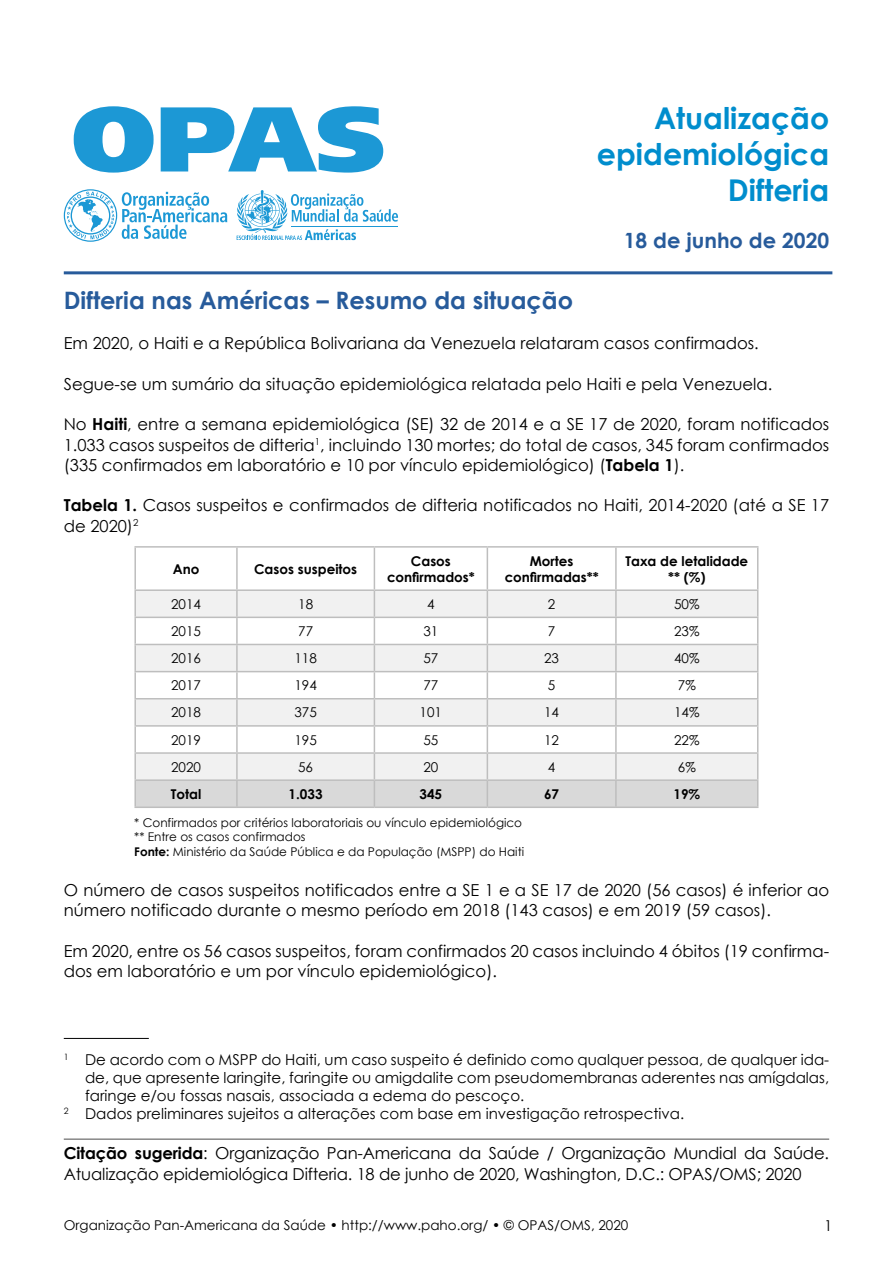
<style>
.page{position:relative;width:893px;height:1263px;background:#fff}
.page>*{position:absolute;margin:0;border:0;box-sizing:border-box;transform-origin:0 0}
.t1{font:700 30px/36px "Century Gothic";color:#008dcd;text-align:right}
.t2{font:700 24px "Century Gothic";color:#275b9b}
.t3{font:700 21px "Century Gothic";color:#275b9b}
.t4{font:16.5px/20.2px "Century Gothic";color:#000}
.t5{font:15px "Century Gothic";color:#000}
.t6{font:13.5px "Century Gothic";color:#000}
.t7{font:700 13.5px/16.2px "Century Gothic";color:#000;text-align:center}
.t8{font:12px/14.4px "Century Gothic";color:#000}
.s1{font-weight:700}
</style>
<div class="page">
<hr style="left:134px;top:546px;width:103px;height:2px;background:#bebebe">
<hr style="left:134px;top:548px;width:2px;height:41px;background:#bebebe">
<hr style="left:237px;top:546px;width:137px;height:2px;background:#bebebe">
<hr style="left:236px;top:548px;width:2px;height:41px;background:#bebebe">
<hr style="left:374px;top:546px;width:113px;height:2px;background:#bebebe">
<hr style="left:374px;top:548px;width:1px;height:41px;background:#bebebe">
<hr style="left:487px;top:546px;width:129px;height:2px;background:#bebebe">
<hr style="left:487px;top:548px;width:1px;height:41px;background:#bebebe">
<hr style="left:616px;top:546px;width:142px;height:2px;background:#bebebe">
<hr style="left:615px;top:548px;width:2px;height:41px;background:#bebebe">
<hr style="left:757px;top:548px;width:1px;height:41px;background:#bebebe">
<hr style="left:134px;top:589px;width:103px;height:2px;background:#bebebe">
<hr style="left:134px;top:591px;width:2px;height:26px;background:#bebebe">
<hr style="left:237px;top:589px;width:137px;height:2px;background:#bebebe">
<hr style="left:374px;top:589px;width:113px;height:2px;background:#bebebe">
<hr style="left:487px;top:589px;width:129px;height:2px;background:#bebebe">
<hr style="left:616px;top:589px;width:142px;height:2px;background:#bebebe">
<hr style="left:134px;top:617px;width:103px;height:1px;background:#bebebe">
<hr style="left:134px;top:618px;width:2px;height:26px;background:#bebebe">
<hr style="left:134px;top:644px;width:103px;height:1px;background:#bebebe">
<hr style="left:134px;top:645px;width:2px;height:26px;background:#bebebe">
<hr style="left:134px;top:671px;width:103px;height:1px;background:#bebebe">
<hr style="left:134px;top:672px;width:2px;height:26px;background:#bebebe">
<hr style="left:134px;top:698px;width:103px;height:1px;background:#bebebe">
<hr style="left:134px;top:699px;width:2px;height:26px;background:#bebebe">
<hr style="left:134px;top:725px;width:103px;height:2px;background:#bebebe">
<hr style="left:134px;top:727px;width:2px;height:25px;background:#bebebe">
<hr style="left:134px;top:752px;width:103px;height:2px;background:#bebebe">
<hr style="left:134px;top:754px;width:2px;height:25px;background:#bebebe">
<hr style="left:134px;top:779px;width:103px;height:2px;background:#bebebe">
<hr style="left:134px;top:781px;width:2px;height:25px;background:#bebebe">
<svg style="left:135px;top:591px;width:623px;height:215px"></svg>
<hr style="left:134px;top:806px;width:103px;height:2px;background:#bebebe">
<hr style="left:237px;top:806px;width:137px;height:2px;background:#bebebe">
<hr style="left:374px;top:806px;width:113px;height:2px;background:#bebebe">
<hr style="left:487px;top:806px;width:129px;height:2px;background:#bebebe">
<hr style="left:616px;top:806px;width:142px;height:2px;background:#bebebe">
<hr style="left:64px;top:1038px;width:85px;height:1px;background:#000">
<svg style="left:74px;top:106px;width:80px;height:67px"></svg>
<svg style="left:161px;top:106px;width:222px;height:67px"></svg>
<svg style="left:236px;top:190px;width:162px;height:50px"></svg>
<svg style="left:64px;top:189px;width:163px;height:53px"></svg>
<hr style="left:64px;top:271px;width:768px;height:3px;background:#275b9b">
<hr style="left:64px;top:1138px;width:765px;height:2px;background:#878787">
<h1 class="t1" style="left:597px;top:99px;width:234px">Atualização epidemiológica<br>Difteria</h1>
<p class="t3" style="left:624px;top:224px;width:207px">18 de junho de 2020</p>
<h2 class="t2" style="left:64px;top:282px;width:511px">Difteria nas Américas – Resumo da situação</h2>
<p class="t4" style="left:64px;top:333px;width:697px">Em 2020, o Haiti e a República Bolivariana da Venezuela relataram casos confirmados.</p>
<p class="t4" style="left:64px;top:373px;width:710px">Segue-se um sumário da situação epidemiológica relatada pelo Haiti e pela Venezuela.</p>
<p class="t4" style="left:64px;top:414px;width:767px;text-align:justify">No <span class="s1">Haiti</span>, entre a semana epidemiológica (SE) 32 de 2014 e a SE 17 de 2020, foram notificados 1.033 casos suspeitos de difteria<sup>1</sup>, incluindo 130 mortes; do total de casos, 345 foram confirmados (335 confirmados em laboratório e 10 por vínculo epidemiológico) (<span class="s1">Tabela 1</span>).</p>
<p class="t4" style="left:64px;top:495px;width:767px"><span class="s1">Tabela 1.</span> Casos suspeitos e confirmados de difteria notificados no Haiti, 2014-2020 (até a SE 17 de 2020)<sup>2</sup></p>
<p class="t7" style="left:173px;top:560px;width:28px">Ano</p>
<p class="t7" style="left:254px;top:560px;width:105px">Casos suspeitos</p>
<p class="t7" style="left:387px;top:552px;width:89px">Casos confirmados*</p>
<p class="t7" style="left:505px;top:552px;width:95px">Mortes confirmadas**</p>
<p class="t7" style="left:625px;top:552px;width:124px">Taxa de letalidade ** (%)</p>
<p class="t6" style="left:171px;top:594px;width:31px">2014</p>
<p class="t6" style="left:298px;top:594px;width:16px">18</p>
<p class="t6" style="left:427px;top:594px;width:9px">4</p>
<p class="t6" style="left:548px;top:594px;width:9px">2</p>
<p class="t6" style="left:674px;top:594px;width:27px">50%</p>
<p class="t6" style="left:171px;top:622px;width:31px">2015</p>
<p class="t6" style="left:298px;top:622px;width:16px">77</p>
<p class="t6" style="left:423px;top:622px;width:16px">31</p>
<p class="t6" style="left:548px;top:622px;width:9px">7</p>
<p class="t6" style="left:674px;top:622px;width:27px">23%</p>
<p class="t6" style="left:171px;top:649px;width:31px">2016</p>
<p class="t6" style="left:294px;top:649px;width:24px">118</p>
<p class="t6" style="left:423px;top:649px;width:16px">57</p>
<p class="t6" style="left:544px;top:649px;width:16px">23</p>
<p class="t6" style="left:674px;top:649px;width:27px">40%</p>
<p class="t6" style="left:171px;top:676px;width:31px">2017</p>
<p class="t6" style="left:294px;top:676px;width:24px">194</p>
<p class="t6" style="left:423px;top:676px;width:16px">77</p>
<p class="t6" style="left:548px;top:676px;width:9px">5</p>
<p class="t6" style="left:678px;top:676px;width:19px">7%</p>
<p class="t6" style="left:171px;top:703px;width:31px">2018</p>
<p class="t6" style="left:294px;top:703px;width:24px">375</p>
<p class="t6" style="left:420px;top:703px;width:24px">101</p>
<p class="t6" style="left:544px;top:703px;width:16px">14</p>
<p class="t6" style="left:674px;top:703px;width:27px">14%</p>
<p class="t6" style="left:171px;top:730px;width:31px">2019</p>
<p class="t6" style="left:294px;top:730px;width:24px">195</p>
<p class="t6" style="left:423px;top:730px;width:16px">55</p>
<p class="t6" style="left:544px;top:730px;width:16px">12</p>
<p class="t6" style="left:674px;top:730px;width:27px">22%</p>
<p class="t6" style="left:171px;top:757px;width:31px">2020</p>
<p class="t6" style="left:298px;top:757px;width:16px">56</p>
<p class="t6" style="left:423px;top:757px;width:16px">20</p>
<p class="t6" style="left:548px;top:757px;width:9px">4</p>
<p class="t6" style="left:678px;top:757px;width:19px">6%</p>
<p class="t7" style="left:171px;top:785px;width:32px">Total</p>
<p class="t7" style="left:289px;top:785px;width:36px">1.033</p>
<p class="t7" style="left:419px;top:785px;width:24px">345</p>
<p class="t7" style="left:544px;top:785px;width:17px">67</p>
<p class="t7" style="left:673px;top:785px;width:28px">19%</p>
<p class="t8" style="left:134px;top:815px;width:391px">* Confirmados por critérios laboratoriais ou vínculo epidemiológico ** Entre os casos confirmados<br><span class="s1">Fonte:</span> Ministério da Saúde Pública e da População (MSPP) do Haiti</p>
<p class="t4" style="left:64px;top:880px;width:767px">O número de casos suspeitos notificados entre a SE 1 e a SE 17 de 2020 (56 casos) é inferior ao número notificado durante o mesmo período em 2018 (143 casos) e em 2019 (59 casos).</p>
<p class="t4" style="left:64px;top:940px;width:767px">Em 2020, entre os 56 casos suspeitos, foram confirmados 20 casos incluindo 4 óbitos (19 confirma&shy;dos em laboratório e um por vínculo epidemiológico).</p>
<p class="t5" style="left:64px;top:1049px;width:767px"><sup>1</sup> De acordo com o MSPP do Haiti, um caso suspeito é definido como qualquer pessoa, de qualquer ida-</p>
<p class="t5" style="left:85px;top:1067px;width:746px">de, que apresente laringite, faringite ou amigdalite com pseudomembranas aderentes nas amígdalas,</p>
<p class="t5" style="left:85px;top:1085px;width:441px">faringe e/ou fossas nasais, associada a edema do pescoço.</p>
<p class="t5" style="left:64px;top:1103px;width:622px"><sup>2</sup> Dados preliminares sujeitos a alterações com base em investigação retrospectiva.</p>
<p class="t4" style="left:64px;top:1143px;width:767px"><span class="s1">Citação sugerida</span>: Organização Pan-Americana da Saúde / Organização Mundial da Saúde.<br>Atualização epidemiológica Difteria. 18 de junho de 2020, Washington, D.C.: OPAS/OMS; 2020</p>
<p class="t6" style="left:64px;top:1215px;width:566px">Organização Pan-Americana da Saúde • http://www.paho.org/ • © OPAS/OMS, 2020</p>
<p class="t5" style="left:824px;top:1215px;width:10px">1</p>
</div>
